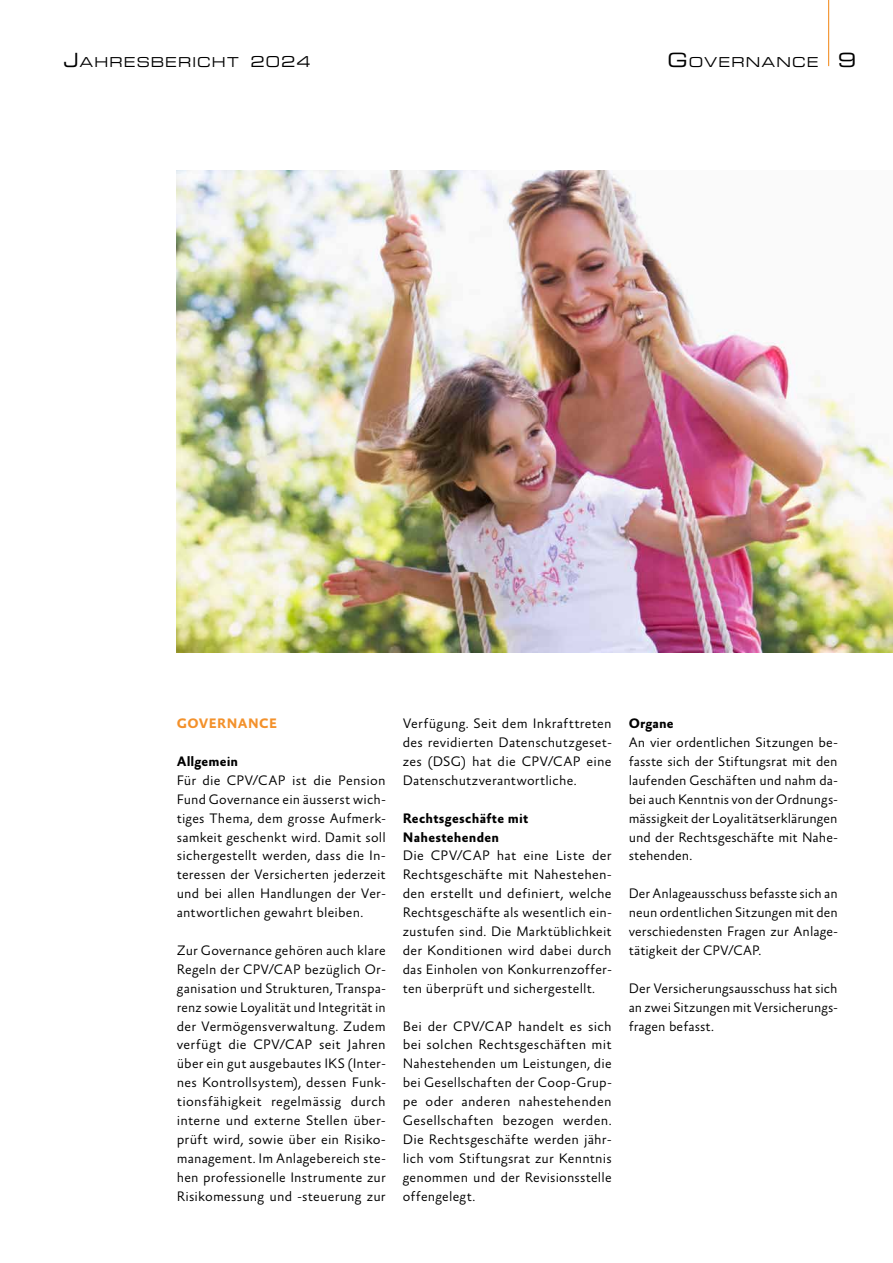
<style>
.page{position:relative;width:893px;height:1263px;background:#fff}
.page>*{position:absolute;margin:0;border:0;box-sizing:border-box;transform-origin:0 0}
.t1{font:300 13.95px/18.9px "Absara Sans TF";letter-spacing:.01em;color:#000;text-align:justify}
.t2{font:700 13.95px/18.9px "Absara Sans TF";letter-spacing:.015em;color:#000}
.t3{font:700 13.95px "Absara Sans TF";letter-spacing:.03em;color:#f3912b}
.t4{font:expanded 13.65px "Square 721 BT";letter-spacing:.085em;color:#000}
.s1{font-size:19.5px}
.s2{font-size:15px}
</style>
<div class="page">
<img style="left:177px;top:170px;width:716px;height:482px">
<hr style="left:828px;top:0;width:1px;height:66px;background:#f3912b">
<p class="t4" style="left:64px;top:53px;width:248px"><span class="s1">J</span>AHRESBERICHT <span class="s2">2024</span></p>
<p class="t4" style="left:667px;top:53px;width:190px"><span class="s1">G</span>OVERNANCE <span class="s1">9</span></p>
<p class="t3" style="left:177px;top:716px;width:102px">GOVERNANCE</p>
<p class="t2" style="left:177px;top:752px;width:63px">Allgemein</p>
<p class="t1" style="left:177px;top:771px;width:210px">Für die CPV/CAP ist die Pension Fund Governance ein äusserst wich&shy;tiges Thema, dem grosse Aufmerk&shy;samkeit geschenkt wird. Damit soll sichergestellt werden, dass die In&shy;teressen der Versicherten jederzeit und bei allen Handlungen der Ver&shy;antwortlichen gewahrt bleiben.</p>
<p class="t1" style="left:177px;top:941px;width:210px">Zur Governance gehören auch klare Regeln der CPV/CAP bezüglich Or&shy;ganisation und Strukturen, Transpa&shy;renz sowie Loyalität und Integrität in der Vermögensverwaltung. Zudem verfügt die CPV/CAP seit Jahren über ein gut ausgebautes IKS (Inter&shy;nes Kontrollsystem), dessen Funk&shy;tionsfähigkeit regelmässig durch interne und externe Stellen über&shy;prüft wird, sowie über ein Risiko&shy;management. Im Anlagebereich ste&shy;hen professionelle Instrumente zur Risikomessung und -steuerung zur</p>
<p class="t1" style="left:403px;top:715px;width:210px">Verfügung. Seit dem Inkrafttreten des revidierten Datenschutzgeset&shy;zes (DSG) hat die CPV/CAP eine Datenschutzverantwortliche.</p>
<p class="t2" style="left:403px;top:809px;width:127px">Rechtsgeschäfte mit<br>Nahestehenden</p>
<p class="t1" style="left:403px;top:847px;width:210px">Die CPV/CAP hat eine Liste der Rechtsgeschäfte mit Nahestehen&shy;den erstellt und definiert, welche Rechtsgeschäfte als wesentlich ein&shy;zustufen sind. Die Marktüblichkeit der Konditionen wird dabei durch das Einholen von Konkurrenzoffer&shy;ten überprüft und sichergestellt.</p>
<p class="t1" style="left:403px;top:1017px;width:211px">Bei der CPV/CAP handelt es sich bei solchen Rechtsgeschäften mit Nahestehenden um Leistungen, die bei Gesellschaften der Coop-Grup&shy;pe oder anderen nahestehenden Gesellschaften bezogen werden.<br>Die Rechtsgeschäfte werden jähr&shy;lich vom Stiftungsrat zur Kenntnis genommen und der Revisionsstelle offengelegt.</p>
<p class="t2" style="left:629px;top:715px;width:46px">Organe</p>
<p class="t1" style="left:629px;top:733px;width:210px">An vier ordentlichen Sitzungen be&shy;fasste sich der Stiftungsrat mit den laufenden Geschäften und nahm da&shy;bei auch Kenntnis von der Ordnungs&shy;mässigkeit der Loyalitätserklärungen und der Rechtsgeschäfte mit Nahe&shy;stehenden.</p>
<p class="t1" style="left:629px;top:885px;width:210px">Der Anlageausschuss befasste sich an neun ordentlichen Sitzungen mit den verschiedensten Fragen zur Anlage&shy;tätigkeit der CPV/CAP.</p>
<p class="t1" style="left:629px;top:979px;width:210px">Der Versicherungsausschuss hat sich an zwei Sitzungen mit Versicherungs&shy;fragen befasst.</p>
</div>
